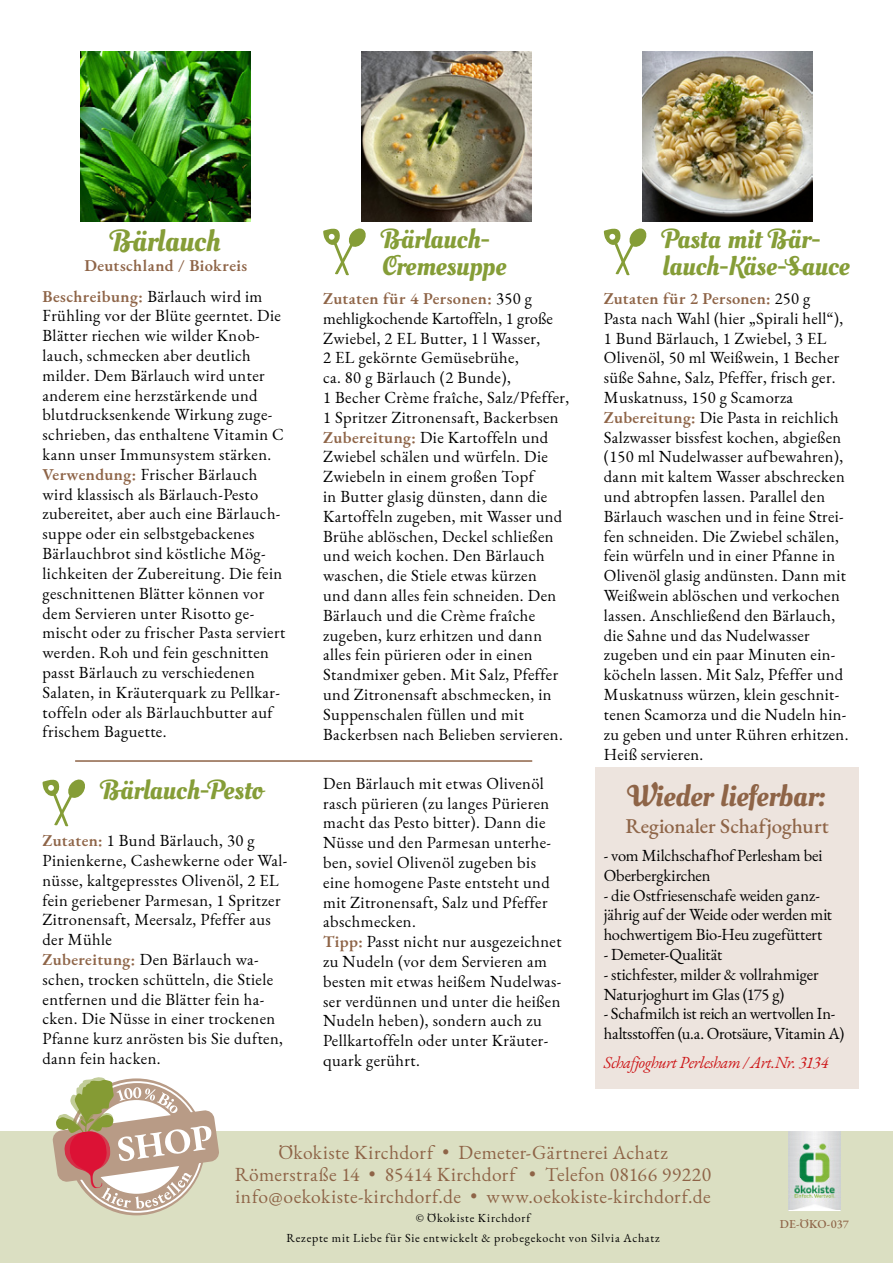
<style>
.page{position:relative;width:893px;height:1263px;background:#fff}
.page>*{position:absolute;margin:0;border:0;box-sizing:border-box;transform-origin:0 0}
.t1{font:30px "Oleo Script Swash Caps";letter-spacing:-.005em;color:#8e6447}
.t2{font:30px "Oleo Script Swash Caps";letter-spacing:-.005em;color:#859d37}
.t3{font:27px/27px "Oleo Script Swash Caps";letter-spacing:-.005em;color:#859d37}
.t4{font:500 21px "EB Garamond";color:#8e6447}
.t5{font:19.5px/21.6px "EB Garamond";letter-spacing:.02em;color:#8e6447;text-align:center}
.t6{font:16.5px/19.8px "EB Garamond";letter-spacing:.025em;color:#000}
.t7{font:16.5px/19.8px "EB Garamond";letter-spacing:-.01em;color:#000}
.t8{font:16.5px/19.8px "EB Garamond";letter-spacing:-.005em;color:#000}
.t9{font:16.5px/19.8px "EB Garamond";letter-spacing:-.02em;color:#000}
.t10{font:600 16.5px/30.6px "EB Garamond";letter-spacing:.025em;color:#8e6447}
.t11{font:italic 16.5px "EB Garamond";letter-spacing:-.035em;color:#cd1719}
.t12{font:12px/19.5px "EB Garamond";letter-spacing:.06em;color:#000;text-align:center}
.t13{font:500 12px "EB Garamond";letter-spacing:-.005em;color:#8e6447}
.s1{font-weight:400;color:#000}
.s2{font-weight:600;color:#8e6447}
</style>
<div class="page">
<div style="left:0;top:1131px;width:893px;height:132px;background:#dbdfc2"></div>
<svg style="left:52px;top:1077px;width:167px;height:132px"></svg>
<img style="left:788px;top:1131px;width:52px;height:80px">
<svg style="left:323px;top:228px;width:43px;height:47px"></svg>
<img style="left:81px;top:51px;width:170px;height:170px">
<img style="left:361px;top:51px;width:170px;height:170px">
<div style="left:595px;top:767px;width:264px;height:322px;background:#ede4de"></div>
<img style="left:642px;top:51px;width:170px;height:170px">
<svg style="left:603px;top:228px;width:44px;height:47px"></svg>
<svg style="left:42px;top:779px;width:43px;height:47px"></svg>
<hr style="left:75px;top:760px;width:457px;height:2px;background:#8e6447">
<h1 class="t2" style="left:111px;top:223px;width:112px">Bärlauch</h1>
<p class="t10" style="left:43px;top:250px;width:221px;text-indent:42px">Deutschland / Biokreis<br>Beschreibung: <span class="s1">Bärlauch wird im</span></p>
<p class="t6" style="left:43px;top:306px;width:244px">Frühling vor der Blüte geerntet. Die Blätter riechen wie wilder Knob&shy;lauch, schmecken aber deutlich milder. Dem Bärlauch wird unter anderem eine herzstärkende und blutdrucksenkende Wirkung zuge&shy;schrieben, das enthaltene Vitamin C kann unser Immunsystem stärken.<br><span class="s2">Verwendung:</span> Frischer Bärlauch wird klassisch als Bärlauch-Pesto zubereitet, aber auch eine Bärlauch&shy;suppe oder ein selbstgebackenes Bärlauchbrot sind köstliche Mög&shy;lichkeiten der Zubereitung. Die fein geschnittenen Blätter können vor dem Servieren unter Risotto ge&shy;mischt oder zu frischer Pasta serviert werden. Roh und fein geschnitten passt Bärlauch zu verschiedenen Salaten, in Kräuterquark zu Pellkar&shy;toffeln oder als Bärlauchbutter auf frischem Baguette.</p>
<h2 class="t3" style="left:101px;top:778px;width:163px">Bärlauch-Pesto</h2>
<p class="t6" style="left:43px;top:831px;width:246px"><span class="s2">Zutaten:</span> 1 Bund Bärlauch, 30 g<br>Pinienkerne, Cashewkerne oder Wal&shy;nüsse, kaltgepresstes Olivenöl, 2 EL fein geriebener Parmesan, 1 Spritzer<br>Zitronensaft, Meersalz, Pfeffer aus der Mühle<br><span class="s2">Zubereitung:</span> Den Bärlauch wa&shy;schen, trocken schütteln, die Stiele entfernen und die Blätter fein ha&shy;cken. Die Nüsse in einer trockenen<br>Pfanne kurz anrösten bis Sie duften, dann fein hacken.</p>
<h2 class="t3" style="left:382px;top:227px;width:126px">Bärlauch-<br>Cremesuppe</h2>
<p class="t6" style="left:323px;top:289px;width:248px"><span class="s2">Zutaten für 4 Personen:</span> 350 g mehligkochende Kartoffeln, 1 große Zwiebel, 2 EL Butter, 1 l Wasser,<br>2 EL gekörnte Gemüsebrühe,<br>ca. 80 g Bärlauch (2 Bunde),<br>1 Becher Crème fraîche, Salz/Pfeffer, 1 Spritzer Zitronensaft, Backerbsen <span class="s2">Zubereitung:</span> Die Kartoffeln und Zwiebel schälen und würfeln. Die Zwiebeln in einem großen Topf<br>in Butter glasig dünsten, dann die Kartoffeln zugeben, mit Wasser und Brühe ablöschen, Deckel schließen und weich kochen. Den Bärlauch waschen, die Stiele etwas kürzen<br>und dann alles fein schneiden. Den Bärlauch und die Crème fraîche zugeben, kurz erhitzen und dann alles fein pürieren oder in einen Standmixer geben. Mit Salz, Pfeffer und Zitronensaft abschmecken, in Suppenschalen füllen und mit Backerbsen nach Belieben servieren.</p>
<p class="t6" style="left:323px;top:773px;width:240px">Den Bärlauch mit etwas Olivenöl rasch pürieren (zu langes Pürieren macht das Pesto bitter). Dann die<br>Nüsse und den Parmesan unterhe&shy;ben, soviel Olivenöl zugeben bis eine homogene Paste entsteht und mit Zitronensaft, Salz und Pfeffer abschmecken.<br><span class="s2">Tipp:</span> Passt nicht nur ausgezeichnet zu Nudeln (vor dem Servieren am besten mit etwas heißem Nudelwas&shy;ser verdünnen und unter die heißen<br>Nudeln heben), sondern auch zu<br>Pellkartoffeln oder unter Kräuter&shy;quark gerührt.</p>
<h2 class="t3" style="left:662px;top:227px;width:189px">Pasta mit Bär&shy;lauch-Käse-Sauce</h2>
<p class="t6" style="left:604px;top:289px;width:246px"><span class="s2">Zutaten für 2 Personen:</span> 250 g<br>Pasta nach Wahl (hier „Spirali hell“), 1 Bund Bärlauch, 1 Zwiebel, 3 EL Olivenöl, 50 ml Weißwein, 1 Becher süße Sahne, Salz, Pfeffer, frisch ger.<br>Muskatnuss, 150 g Scamorza <span class="s2">Zubereitung:</span> Die Pasta in reichlich Salzwasser bissfest kochen, abgießen (150 ml Nudelwasser aufbewahren), dann mit kaltem Wasser abschrecken und abtropfen lassen. Parallel den Bärlauch waschen und in feine Strei&shy;fen schneiden. Die Zwiebel schälen, fein würfeln und in einer Pfanne in Olivenöl glasig andünsten. Dann mit Weißwein ablöschen und verkochen lassen. Anschließend den Bärlauch, die Sahne und das Nudelwasser zugeben und ein paar Minuten ein&shy;köcheln lassen. Mit Salz, Pfeffer und Muskatnuss würzen, klein geschnit&shy;tenen Scamorza und die Nudeln hin&shy;zu geben und unter Rühren erhitzen.<br>Heiß servieren.</p>
<h1 class="t1" style="left:627px;top:778px;width:201px">Wieder lieferbar:</h1>
<p class="t4" style="left:625px;top:812px;width:205px">Regionaler Schafjoghurt</p>
<p class="t7" style="left:604px;top:846px;width:220px">- vom Milchschafhof Perlesham bei<br>Oberbergkirchen</p>
<p class="t7" style="left:604px;top:885px;width:230px">- die Ostfriesenschafe weiden ganz&shy;jährig auf der Weide oder werden mit hochwertigem Bio-Heu zugefüttert</p>
<p class="t8" style="left:604px;top:945px;width:120px">- Demeter-Qualität</p>
<p class="t8" style="left:604px;top:964px;width:216px">- stichfester, milder &amp; vollrahmiger<br>Naturjoghurt im Glas (175 g)</p>
<p class="t9" style="left:604px;top:1004px;width:242px">- Schafmilch ist reich an wertvollen In&shy;haltsstoffen (u.a. Orotsäure, Vitamin A)</p>
<p class="t11" style="left:604px;top:1051px;width:226px">Schafjoghurt Perlesham / Art.Nr. 3134</p>
<p class="t5" style="left:235px;top:1142px;width:478px">Ökokiste Kirchdorf • Demeter-Gärtnerei Achatz<br>Römerstraße 14 • 85414 Kirchdorf • Telefon 08166 99220 info@oekokiste-kirchdorf.de • www.oekokiste-kirchdorf.de</p>
<p class="t12" style="left:286px;top:1208px;width:375px">© Ökokiste Kirchdorf<br>Rezepte mit Liebe für Sie entwickelt &amp; probegekocht von Silvia Achatz</p>
<p class="t13" style="left:780px;top:1216px;width:70px">DE-ÖKO-037</p>
</div>
